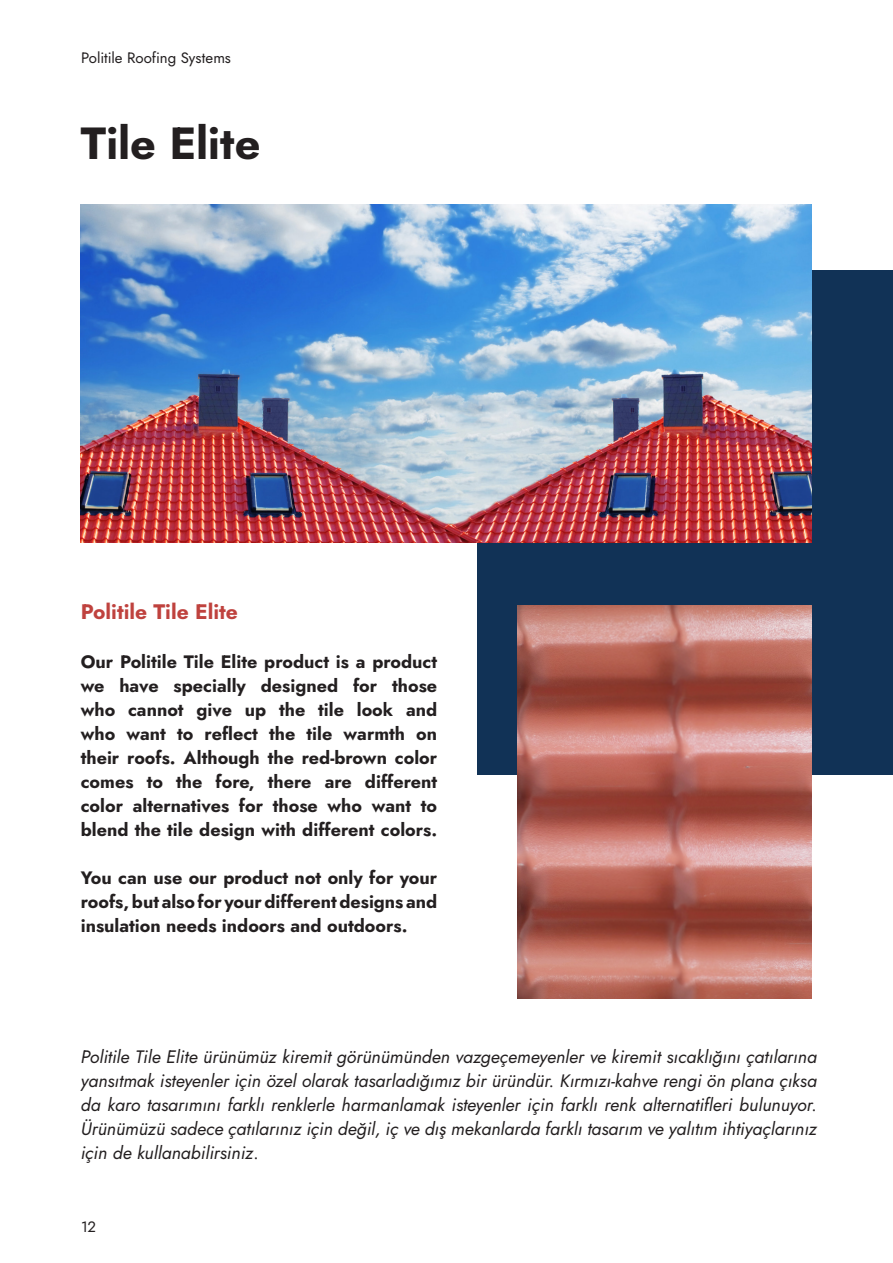
<style>
.page{position:relative;width:893px;height:1263px;background:#fff}
.page>*{position:absolute;margin:0;border:0;box-sizing:border-box;transform-origin:0 0}
._30_32_-_Left{font:700 45px "Jost";letter-spacing:-.005em;color:#231f20}
._14_Auto_-_Left{font:700 21px "Jost";color:#bf423e}
._10_14_-_Left_Justif{font:italic 18px/24px "Jost";color:#231f20;text-align:justify}
._10_14_-_Left_Justif-2{font:700 18px/24px "Jost";color:#231f20;text-align:justify}
.t1{font:15px "Jost";letter-spacing:-.005em;color:#231f20}
</style>
<div class="page">
<div style="left:477px;top:270px;width:416px;height:505px;background:#113256"></div>
<img style="left:518px;top:605px;width:294px;height:393px">
<img style="left:81px;top:205px;width:731px;height:337px">
<p class="t1" style="left:81px;top:48px;width:152px">Politile Roofing Systems</p>
<p class="_30_32_-_Left" style="left:81px;top:113px;width:181px">Tile Elite</p>
<p class="_14_Auto_-_Left" style="left:81px;top:597px;width:159px">Politile Tile Elite</p>
<p class="_10_14_-_Left_Justif-2" style="left:81px;top:650px;width:358px">Our Politile Tile Elite product is a product we have specially designed for those who cannot give up the tile look and who want to reflect the tile warmth on their roofs. Although the red-brown color comes to the fore, there are different color alternatives for those who want to blend the tile design with different colors.</p>
<p class="_10_14_-_Left_Justif-2" style="left:81px;top:866px;width:358px">You can use our product not only for your roofs, but also for your different designs and insulation needs indoors and outdoors.</p>
<p class="_10_14_-_Left_Justif" style="left:81px;top:1045px;width:738px">Politile Tile Elite ürünümüz kiremit görünümünden vazgeçemeyenler ve kiremit sıcaklığını çatılarına yansıtmak isteyenler için özel olarak tasarladığımız bir üründür. Kırmızı-kahve rengi ön plana çıksa da karo tasarımını farklı renklerle harmanlamak isteyenler için farklı renk alternatifleri bulunuyor.<br>Ürünümüzü sadece çatılarınız için değil, iç ve dış mekanlarda farklı tasarım ve yalıtım ihtiyaçlarınız için de kullanabilirsiniz.</p>
<p class="t1" style="left:81px;top:1216px;width:16px">12</p>
</div>
